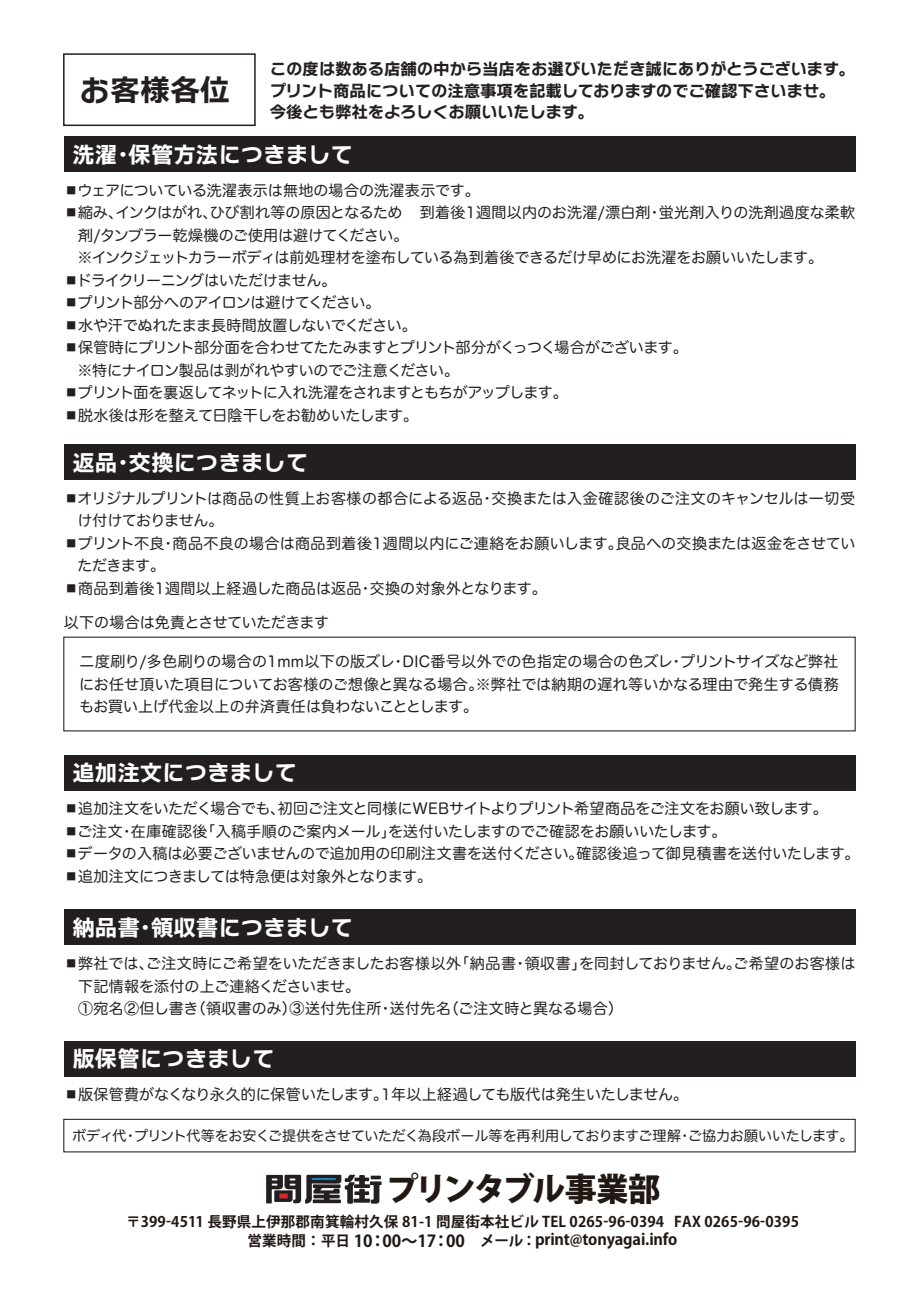
<style>
.page{position:relative;width:919px;height:1289px;background:#fff}
.page>*{position:absolute;margin:0;border:0;box-sizing:border-box;transform-origin:0 0}
.t1{font:800 32.7px "Koz Go Pr 6 N";letter-spacing:-.12em;color:#211814}
.t2{font:30px "Nitalago Ruika 06";color:#231f20}
.t3{font:22.5px "Nitalago Ruika 06";color:#fff}
.t4{font:16.5px/21.5px "Nitalago Ruika 06";letter-spacing:-.01em;color:#231f20}
.t5{font:700 15.6px "Koz Go Pr 6 N";letter-spacing:-.01em;color:#211814}
.t6{font:15px/22.5px "Hira Maru Pro W4";letter-spacing:-.005em;color:#231f20}
.t7{font:15px/22.5px "Hira Maru Pro W4";letter-spacing:-.035em;color:#231f20}
.t8{font:15px "Hira Maru Pro W4";letter-spacing:-.04em;color:#231f20}
.t9{font:15px "Hira Maru Pro W4";letter-spacing:-.045em;color:#231f20}
.t10{font:15px "Hira Maru Pro W4";letter-spacing:.025em;color:#231f20}
.t11{font:15px "Hira Maru Pro W4";letter-spacing:-.03em;color:#231f20}
.t12{font:700 14.55px "Koz Go Pr 6 N";letter-spacing:.01em;color:#211814}
.t13{font:14.1px "Hira Maru Pro W4";letter-spacing:-.03em;color:#231f20}
.s1{font-size:30.6px}
.s2{font-family:"Koz Go Pr 6 N"}
.s3{font-size:32.1px}
.s4{font-size:14.55px}
.s5{font-size:16.5px}
</style>
<div class="page">
<div style="left:64px;top:137px;width:791px;height:35px;background:#231f20"></div>
<div style="left:64px;top:444px;width:791px;height:35px;background:#231f20"></div>
<div style="left:63px;top:1118px;width:792px;height:34px;border:1px solid #231f20"></div>
<div style="left:64px;top:755px;width:791px;height:35px;background:#231f20"></div>
<div style="left:64px;top:909px;width:791px;height:36px;background:#231f20"></div>
<div style="left:64px;top:1041px;width:791px;height:35px;background:#231f20"></div>
<div style="left:63px;top:53px;width:193px;height:73px;border:2px solid #231f20"></div>
<svg style="left:266px;top:1174px;width:116px;height:30px"></svg>
<h2 class="t2" style="left:80px;top:75px;width:152px"><span class="s1">お</span>客様各位</h2>
<p class="t4" style="left:270px;top:58px;width:587px">この度は数ある店舗の中から当店をお選びいただき誠にありがとうございます。プリント商品についての注意事項を記載しておりますのでご確認下さいませ。今後とも弊社をよろしくお願いいたします。</p>
<h3 class="t3" style="left:72px;top:143px;width:282px">洗濯･保管方法につきまして</h3>
<p class="t6" style="left:64px;top:178px;width:417px"><span class="s2">■</span>ウェアについている洗濯表示は無地の場合の洗濯表示です。</p>
<p class="t6" style="left:77px;top:200px;width:779px;text-indent:-14px"><span class="s2">■</span>縮み、インクはがれ、ひび割れ等の原因となるため 到着後1週間以内のお洗濯/漂白剤･蛍光剤入りの洗剤過度な柔軟剤/タンブラー乾燥機のご使用は避けてください。<br>※インクジェットカラーボディは前処理材を塗布している為到着後できるだけ早めにお洗濯をお願いいたします。</p>
<p class="t8" style="left:64px;top:267px;width:274px"><span class="s2">■</span>ドライクリーニングはいただけません。</p>
<p class="t8" style="left:64px;top:290px;width:318px"><span class="s2">■</span>プリント部分へのアイロンは避けてください。</p>
<p class="t6" style="left:64px;top:313px;width:354px"><span class="s2">■</span>水や汗でぬれたまま長時間放置しないでください。</p>
<p class="t7" style="left:77px;top:335px;width:611px;text-indent:-14px"><span class="s2">■</span>保管時にプリント部分面を合わせてたたみますとプリント部分がくっつく場合がございます。※特にナイロン製品は剥がれやすいのでご注意ください。</p>
<p class="t9" style="left:64px;top:380px;width:505px"><span class="s2">■</span>プリント面を裏返してネットに入れ洗濯をされますともちがアップします。</p>
<p class="t6" style="left:64px;top:403px;width:356px"><span class="s2">■</span>脱水後は形を整えて日陰干しをお勧めいたします。</p>
<h3 class="t3" style="left:72px;top:451px;width:237px">返品･交換につきまして</h3>
<p class="t6" style="left:77px;top:486px;width:779px;text-indent:-14px"><span class="s2">■</span>オリジナルプリントは商品の性質上お客様の都合による返品･交換または入金確認後のご注文のキャンセルは一切受け付けておりません。</p>
<p class="t6" style="left:78px;top:531px;width:779px;text-indent:-14px"><span class="s2">■</span>プリント不良･商品不良の場合は商品到着後1週間以内にご連絡をお願いします。良品への交換または返金をさせていただきます。</p>
<p class="t10" style="left:64px;top:575px;width:484px"><span class="s2">■</span>商品到着後1週間以上経過した商品は返品･交換の対象外となります。</p>
<p class="t11" style="left:64px;top:609px;width:267px">以下の場合は免責とさせていただきます</p>
<p class="t6" style="left:79px;top:649px;width:761px;text-align:justify">二度刷り/多色刷りの場合の1mm以下の版ズレ・DIC番号以外での色指定の場合の色ズレ・プリントサイズなど弊社にお任せ頂いた項目についてお客様のご想像と異なる場合。※弊社では納期の遅れ等いかなる理由で発生する債務もお買い上げ代金以上の弁済責任は負わないこととします。</p>
<h3 class="t3" style="left:72px;top:761px;width:226px">追加注文につきまして</h3>
<p class="t6" style="left:64px;top:796px;width:765px"><span class="s2">■</span>追加注文をいただく場合でも、初回ご注文と同様にWEBサイトよりプリント希望商品をご注文をお願い致します。</p>
<p class="t6" style="left:64px;top:819px;width:664px"><span class="s2">■</span>ご注文･在庫確認後「入稿手順のご案内メール」を送付いたしますのでご確認をお願いいたします。</p>
<p class="t6" style="left:64px;top:841px;width:797px"><span class="s2">■</span>データの入稿は必要ございませんので追加用の印刷注文書を送付ください。確認後追って御見積書を送付いたします。</p>
<p class="t6" style="left:64px;top:864px;width:370px"><span class="s2">■</span>追加注文につきましては特急便は対象外となります。</p>
<h3 class="t3" style="left:72px;top:916px;width:282px">納品書･領収書につきまして</h3>
<p class="t6" style="left:78px;top:951px;width:779px;text-indent:-14px"><span class="s2">■</span>弊社では、ご注文時にご希望をいただきましたお客様以外「納品書･領収書」を同封しておりません。ご希望のお客様は下記情報を添付の上ご連絡くださいませ。<br>①宛名②但し書き（領収書のみ）③送付先住所･送付先名（ご注文時と異なる場合）</p>
<h3 class="t3" style="left:72px;top:1047px;width:203px">版保管につきまして</h3>
<p class="t6" style="left:64px;top:1082px;width:625px"><span class="s2">■</span>版保管費がなくなり永久的に保管いたします。1年以上経過しても版代は発生いたしません。</p>
<p class="t13" style="left:72px;top:1123px;width:783px">ボディ代・プリント代等をお安くご提供をさせていただく為段ボール等を再利用しておりますご理解・ご協力お願いいたします。</p>
<h1 class="t1" style="left:385px;top:1170px;width:276px">プリンタブル<span class="s3">事業部</span></h1>
<p class="t12" style="left:126px;top:1213px;width:674px">〒399-4511 長野県上伊那郡南箕輪村久保 81-1 問屋街本社ビル TEL 0265-96-0394 FAX 0265-96-0395</p>
<p class="t5" style="left:247px;top:1230px;width:431px"><span class="s4">営業時間：平日</span> <span class="s5">10：00～17：00</span> <span class="s4">メール：</span>print@tonyagai.info</p>
</div>
